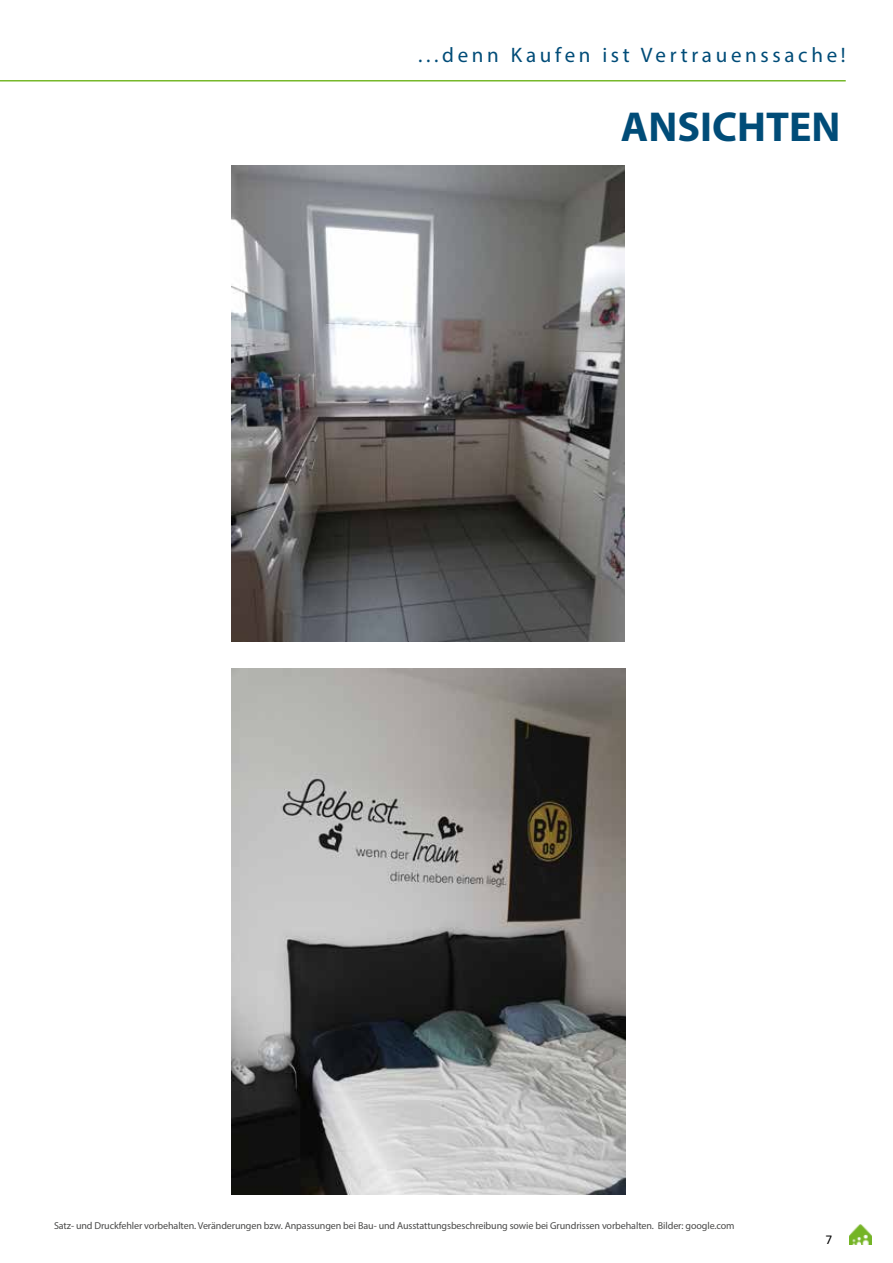
<style>
.page{position:relative;width:893px;height:1263px;background:#fff}
.page>*{position:absolute;margin:0;border:0;box-sizing:border-box;transform-origin:0 0}
.t1{font:700 42px "Myriad Pro";color:#004c78}
.t2{font:21px "Myriad Pro";letter-spacing:.175em;color:#004c78}
.t3{font:13.5px "Calibri";color:#000}
.t4{font:10.05px "Myriad Pro";letter-spacing:-.01em;color:#4a4a49}
</style>
<div class="page">
<hr style="left:0;top:80px;width:846px;height:2px;background:#76b82a">
<img style="left:849px;top:1224px;width:23px;height:21px">
<img style="left:232px;top:669px;width:393px;height:525px">
<img style="left:231px;top:166px;width:394px;height:476px">
<h2 class="t2" style="left:418px;top:42px;width:429px">...denn Kaufen ist Vertrauenssache!</h2>
<h1 class="t1" style="left:621px;top:99px;width:221px">ANSICHTEN</h1>
<p class="t4" style="left:54px;top:1220px;width:682px">Satz- und Druckfehler vorbehalten. Veränderungen bzw. Anpassungen bei Bau- und Ausstattungsbeschreibung sowie bei Grundrissen vorbehalten. Bilder: google.com</p>
<h3 class="t3" style="left:826px;top:1230px;width:8px">7</h3>
</div>
